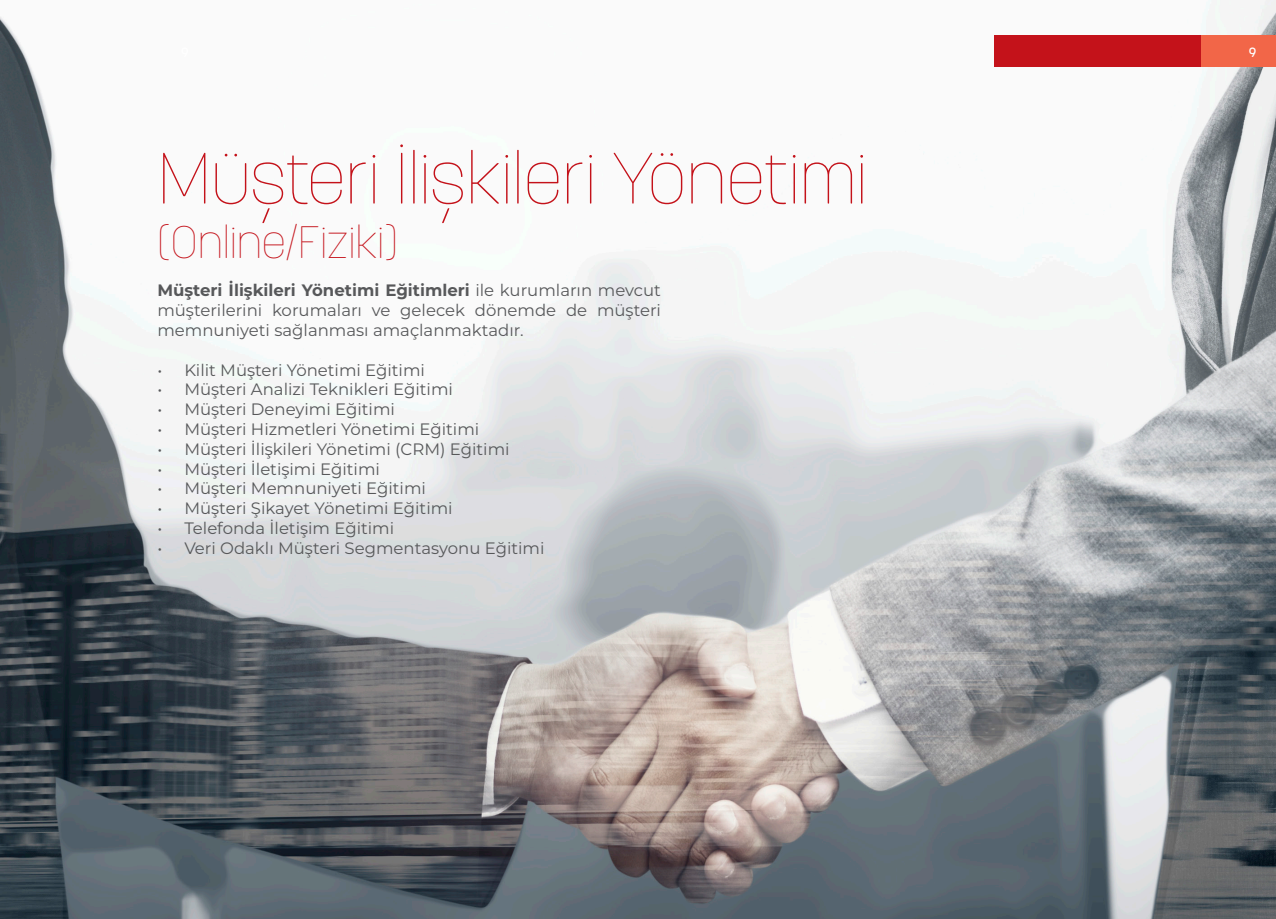
<style>
.page{position:relative;width:1276px;height:919px;background:#fff}
.page>*{position:absolute;margin:0;border:0;box-sizing:border-box;transform-origin:0 0}
.t1{font:100 72px "Korolev Rounded";color:#c4121a}
.t2{font:100 45px "Korolev Rounded";color:#c4121a}
.t3{font:16.5px/19.8px "Montserrat";color:#57585a;text-align:justify}
.t4{font:500 13.5px "Korolev Rounded";color:#fff}
.s1{font-weight:700}
</style>
<div class="page">
<img style="left:1px;top:0;width:1275px;height:918px">
<img style="left:0;top:0;width:1px;height:918px">
<div style="left:994px;top:35px;width:208px;height:32px;background:#c4121a"></div>
<div style="left:1202px;top:35px;width:74px;height:32px;background:#f26648"></div>
<p class="t1" style="left:157px;top:135px;width:711px">Müşteri İlişkileri Yönetimi</p>
<p class="t2" style="left:157px;top:214px;width:242px">(Online/Fiziki)</p>
<p class="t3" style="left:157px;top:280px;width:505px"><span class="s1">Müşteri İlişkileri Yönetimi Eğitimleri</span> ile kurumların mevcut müşterilerini korumaları ve gelecek dönemde de müşteri memnuniyeti sağlanması amaçlanmaktadır.</p>
<p class="t3" style="left:157px;top:359px;width:269px">• Kilit Müşteri Yönetimi Eğitimi</p>
<p class="t3" style="left:157px;top:379px;width:297px">• Müşteri Analizi Teknikleri Eğitimi</p>
<p class="t3" style="left:157px;top:399px;width:239px">• Müşteri Deneyimi Eğitimi</p>
<p class="t3" style="left:157px;top:418px;width:323px">• Müşteri Hizmetleri Yönetimi Eğitimi</p>
<p class="t3" style="left:157px;top:438px;width:354px">• Müşteri İlişkileri Yönetimi (CRM) Eğitimi</p>
<p class="t3" style="left:157px;top:458px;width:224px">• Müşteri İletişimi Eğitimi</p>
<p class="t3" style="left:157px;top:478px;width:270px">• Müşteri Memnuniyeti Eğitimi</p>
<p class="t3" style="left:157px;top:498px;width:297px">• Müşteri Şikayet Yönetimi Eğitimi</p>
<p class="t3" style="left:157px;top:517px;width:238px">• Telefonda İletişim Eğitimi</p>
<p class="t3" style="left:157px;top:537px;width:389px">• Veri Odaklı Müşteri Segmentasyonu Eğitimi</p>
<p class="t4" style="left:1248px;top:44px;width:9px">9</p>
</div>
